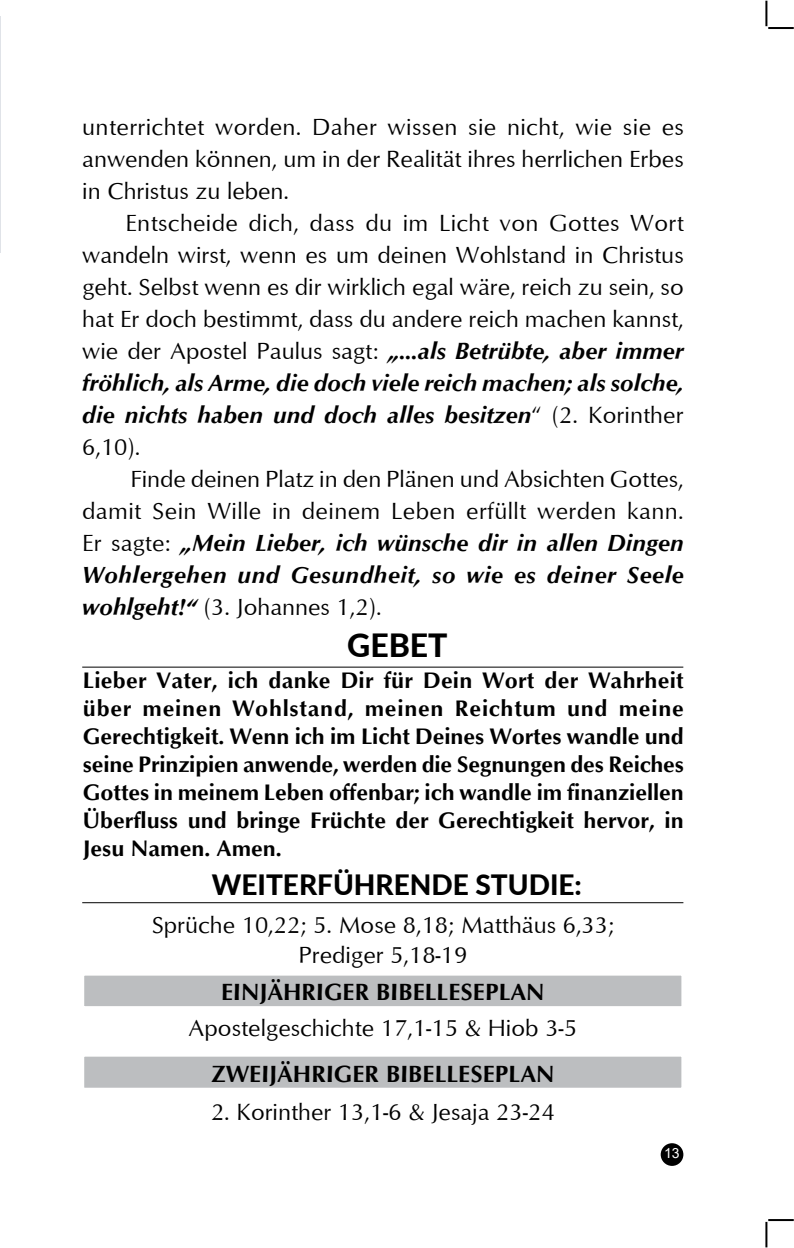
<style>
.page{position:relative;width:794px;height:1248px;background:#fff}
.page>*{position:absolute;margin:0;border:0;box-sizing:border-box;transform-origin:0 0}
.t1{font:900 32px "Lato";color:#000}
.t2{font:900 28px "Lato";color:#000}
.t3{font:24px/32px "Optimum";color:#000;text-align:justify}
.t4{font:700 24px "Optimum";color:#000}
.t5{font:700 23px/28px "Optimum";color:#000;text-align:justify}
.t6{font:14px "Arial";color:#fff}
.s1{font-weight:700;font-style:italic}
</style>
<div class="page">
<div style="left:660px;top:1143px;width:23px;height:22px;background:#000;border-radius:50%"></div>
<hr style="left:768px;top:27px;width:25px;height:2px;background:#000">
<hr style="left:765px;top:1px;width:2px;height:25px;background:#000">
<hr style="left:768px;top:1218px;width:25px;height:2px;background:#000">
<hr style="left:765px;top:1221px;width:2px;height:26px;background:#000">
<div style="left:82px;top:973px;width:601px;height:35px;background:#bcbec0;border:2px solid #fff"></div>
<div style="left:82px;top:1054px;width:601px;height:35px;background:#bcbec0;border:2px solid #fff"></div>
<hr style="left:82px;top:902px;width:601px;height:1px;background:#000">
<img style="left:0;top:16px;width:1px;height:237px">
<hr style="left:82px;top:666px;width:601px;height:1px;background:#000">
<p class="t3" style="left:82px;top:110px;width:603px">unterrichtet worden. Daher wissen sie nicht, wie sie es anwenden können, um in der Realität ihres herrlichen Erbes in Christus zu leben.</p>
<p class="t3" style="left:82px;top:206px;width:603px;text-indent:43px">Entscheide dich, dass du im Licht von Gottes Wort wandeln wirst, wenn es um deinen Wohlstand in Christus geht. Selbst wenn es dir wirklich egal wäre, reich zu sein, so hat Er doch bestimmt, dass du andere reich machen kannst, wie der Apostel Paulus sagt: <span class="s1">„...als Betrübte, aber immer fröhlich, als Arme, die doch viele reich machen; als solche, die nichts haben und doch alles besitzen</span>“ (2. Korinther 6,10).</p>
<p class="t3" style="left:82px;top:462px;width:603px;text-indent:48px">Finde deinen Platz in den Plänen und Absichten Gottes, damit Sein Wille in deinem Leben erfüllt werden kann.<br>Er sagte: <span class="s1">„Mein Lieber, ich wünsche dir in allen Dingen Wohlergehen und Gesundheit, so wie es deiner Seele wohlgeht!“</span> (3. Johannes 1,2).</p>
<h1 class="t1" style="left:347px;top:621px;width:102px">GEBET</h1>
<p class="t5" style="left:83px;top:666px;width:602px">Lieber Vater, ich danke Dir für Dein Wort der Wahrheit über meinen Wohlstand, meinen Reichtum und meine Gerechtigkeit. Wenn ich im Licht Deines Wortes wandle und seine Prinzipien anwende, werden die Segnungen des Reiches Gottes in meinem Leben offenbar; ich wandle im finanziellen Überfluss und bringe Früchte der Gerechtigkeit hervor, in Jesu Namen. Amen.</p>
<p class="t2" style="left:212px;top:863px;width:371px">WEITERFÜHRENDE STUDIE:</p>
<p class="t3" style="left:152px;top:908px;width:464px;line-height:30px;text-align:center">Sprüche 10,22; 5. Mose 8,18; Matthäus 6,33;<br>Prediger 5,18-19</p>
<p class="t4" style="left:221px;top:978px;width:325px">EINJÄHRIGER BIBELLESEPLAN</p>
<p class="t3" style="left:189px;top:1010px;width:390px">Apostelgeschichte 17,1-15 &amp; Hiob 3-5</p>
<p class="t4" style="left:211px;top:1059px;width:344px">ZWEIJÄHRIGER BIBELLESEPLAN</p>
<p class="t3" style="left:211px;top:1095px;width:345px">2. Korinther 13,1-6 &amp; Jesaja 23-24</p>
<p class="t6" style="left:664px;top:1143px;width:17px">13</p>
</div>
